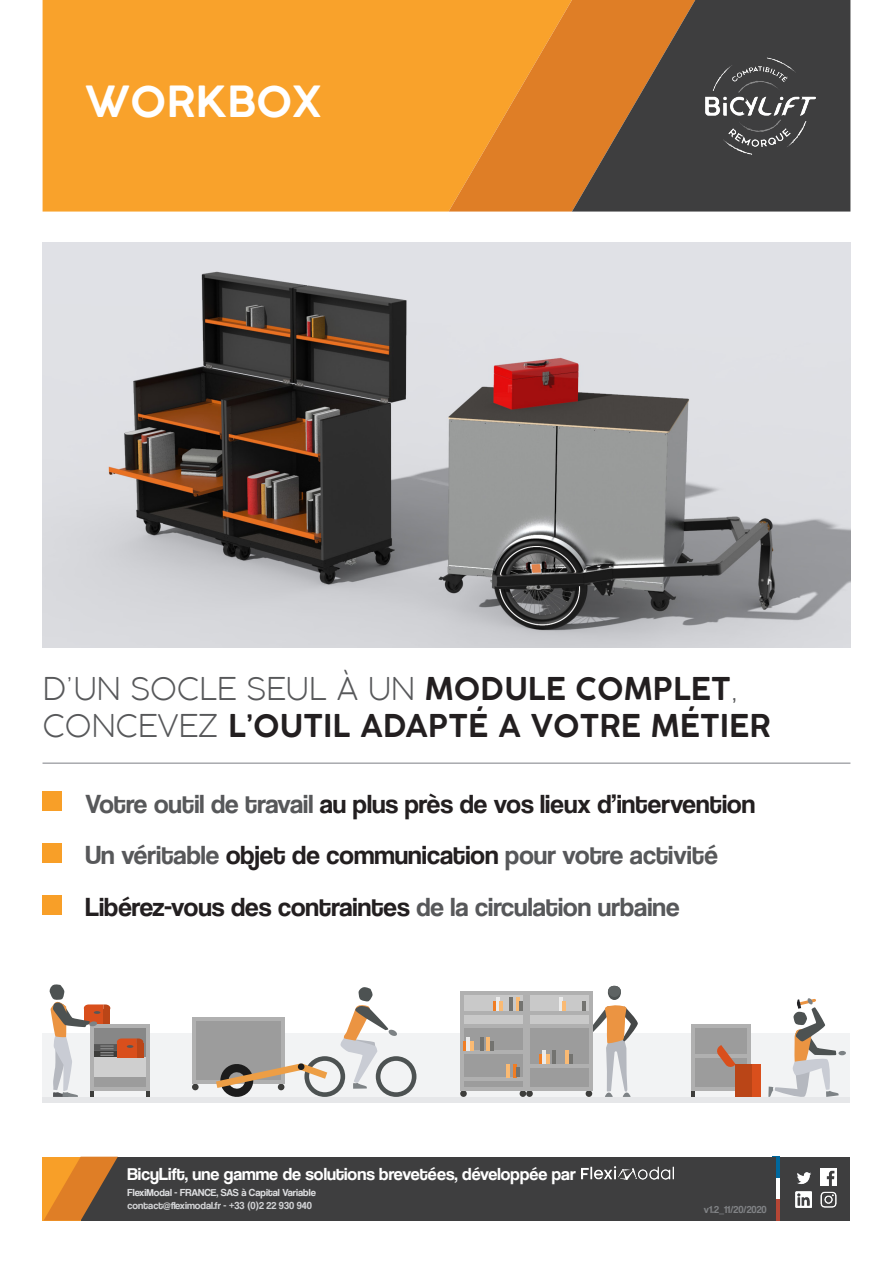
<style>
.page{position:relative;width:893px;height:1263px;background:#fff}
.page>*{position:absolute;margin:0;border:0;box-sizing:border-box;transform-origin:0 0}
.t1{font:600 42px "COCOGOOSE";color:#fff}
.t2{font:600 30.75px/36.9px "COCOGOOSE";color:#231f20}
.t3{font:27px "Coolvetica Rg";color:#231f20}
.t4{font:27px "Coolvetica Rg";color:#57585a}
.t5{font:18px "Coolvetica Rg";color:#fff}
.t6{font:10.5px "Coolvetica Rg";color:#dcdddf}
.t7{font:10.5px "Coolvetica Rg";color:#d1d2d4}
.t8{font:10.5px "Coolvetica Rg";color:#808285}
.s1{font-weight:200;color:#57585a}
.s2{color:#57585a}
.s3{color:#231f20}
</style>
<div class="page">
<div style="left:43px;top:1157px;width:807px;height:63px;background:#3e3e3f"></div>
<div style="left:43px;top:1157px;width:38px;height:63px;background:#f89f28"></div>
<svg style="left:44px;top:1157px;width:74px;height:63px"></svg>
<img style="left:820px;top:1191px;width:17px;height:17px">
<img style="left:795px;top:1191px;width:17px;height:16px">
<img style="left:820px;top:1169px;width:16px;height:16px">
<img style="left:797px;top:1172px;width:14px;height:13px">
<hr style="left:776px;top:1157px;width:4px;height:21px;background:#00689d">
<hr style="left:776px;top:1178px;width:4px;height:21px;background:#fff">
<hr style="left:776px;top:1199px;width:4px;height:21px;background:#b64635">
<img style="left:582px;top:1166px;width:91px;height:13px">
<div style="left:43px;top:0;width:406px;height:212px;background:#f9a22b"></div>
<svg style="left:449px;top:0;width:123px;height:212px;background:#ec9029"></svg>
<svg style="left:572px;top:0;width:278px;height:212px;background:#6a5038"></svg>
<div style="left:43px;top:1034px;width:807px;height:68px;background:#f2f3f4"></div>
<hr style="left:43px;top:762px;width:807px;height:2px;background:#a8a9ad">
<div style="left:43px;top:792px;width:19px;height:19px;background:#f89f28"></div>
<div style="left:43px;top:843px;width:19px;height:19px;background:#f89f28"></div>
<div style="left:43px;top:895px;width:19px;height:19px;background:#f89f28"></div>
<div style="left:192px;top:1018px;width:92px;height:66px;background:#9c9c9c"></div>
<div style="left:192px;top:1084px;width:7px;height:6px;background:#3d3d3b;border-radius:50%"></div>
<hr style="left:192px;top:1018px;width:3px;height:66px;background:#b0b0b0">
<hr style="left:195px;top:1080px;width:86px;height:4px;background:#b0b0b0">
<hr style="left:195px;top:1018px;width:86px;height:3px;background:#b0b0b0">
<svg style="left:216px;top:987px;width:200px;height:110px"></svg>
<div style="left:298px;top:1063px;width:7px;height:7px;background:#1c1c1c;border-radius:3px"></div>
<svg style="left:49px;top:984px;width:101px;height:113px"></svg>
<svg style="left:691px;top:1090px;width:3px;height:7px"></svg>
<div style="left:691px;top:1057px;width:60px;height:33px;background:#9c9c9c"></div>
<div style="left:691px;top:1024px;width:60px;height:33px;background:#9c9c9c"></div>
<hr style="left:691px;top:1024px;width:3px;height:66px;background:#b0b0b0">
<hr style="left:747px;top:1024px;width:4px;height:66px;background:#b0b0b0">
<hr style="left:691px;top:1024px;width:60px;height:3px;background:#b0b0b0">
<hr style="left:691px;top:1054px;width:60px;height:3px;background:#b0b0b0">
<hr style="left:691px;top:1087px;width:60px;height:3px;background:#b0b0b0">
<svg style="left:768px;top:998px;width:78px;height:99px"></svg>
<svg style="left:716px;top:1045px;width:20px;height:23px"></svg>
<div style="left:736px;top:1064px;width:24px;height:33px;background:#ba4517"></div>
<div style="left:752px;top:1064px;width:8px;height:33px;background:#d94f1c"></div>
<svg style="left:586px;top:986px;width:52px;height:111px"></svg>
<div style="left:460px;top:1024px;width:66px;height:66px;background:#9c9c9c"></div>
<div style="left:460px;top:1090px;width:7px;height:7px;background:#3d3d3b;border-radius:50%"></div>
<div style="left:526px;top:1090px;width:7px;height:7px;background:#3d3d3b;border-radius:50%"></div>
<div style="left:586px;top:1090px;width:6px;height:7px;background:#3d3d3b;border-radius:50%"></div>
<div style="left:520px;top:1090px;width:6px;height:7px;background:#3d3d3b;border-radius:50%"></div>
<hr style="left:460px;top:1024px;width:3px;height:66px;background:#b0b0b0">
<hr style="left:523px;top:1024px;width:3px;height:66px;background:#b0b0b0">
<div style="left:460px;top:991px;width:66px;height:33px;background:#c9c9c9"></div>
<hr style="left:523px;top:991px;width:3px;height:33px;background:#b0b0b0">
<hr style="left:460px;top:991px;width:3px;height:33px;background:#b0b0b0">
<hr style="left:463px;top:1087px;width:63px;height:3px;background:#b0b0b0">
<hr style="left:463px;top:1024px;width:63px;height:3px;background:#b0b0b0">
<hr style="left:460px;top:1051px;width:63px;height:3px;background:#b0b0b0">
<hr style="left:460px;top:1011px;width:63px;height:3px;background:#b0b0b0">
<hr style="left:460px;top:1077px;width:63px;height:3px;background:#b0b0b0">
<hr style="left:460px;top:991px;width:66px;height:3px;background:#b0b0b0">
<div style="left:526px;top:1024px;width:66px;height:66px;background:#9c9c9c"></div>
<hr style="left:589px;top:1024px;width:3px;height:66px;background:#b0b0b0">
<div style="left:526px;top:991px;width:66px;height:33px;background:#c9c9c9"></div>
<hr style="left:589px;top:991px;width:3px;height:33px;background:#b0b0b0">
<hr style="left:529px;top:1024px;width:63px;height:3px;background:#b0b0b0">
<hr style="left:529px;top:1064px;width:63px;height:3px;background:#b0b0b0">
<hr style="left:529px;top:1087px;width:63px;height:3px;background:#b0b0b0">
<hr style="left:526px;top:991px;width:66px;height:3px;background:#b0b0b0">
<hr style="left:526px;top:1024px;width:3px;height:66px;background:#b0b0b0">
<hr style="left:526px;top:991px;width:3px;height:33px;background:#b0b0b0">
<svg style="left:539px;top:1054px;width:4px;height:10px"></svg>
<svg style="left:543px;top:1051px;width:13px;height:13px"></svg>
<svg style="left:566px;top:1051px;width:6px;height:13px"></svg>
<svg style="left:463px;top:1041px;width:4px;height:10px"></svg>
<hr style="left:467px;top:1037px;width:3px;height:14px;background:#ebebeb">
<hr style="left:480px;top:1037px;width:3px;height:14px;background:#737370">
<hr style="left:487px;top:1037px;width:3px;height:14px;background:#faba73">
<svg style="left:470px;top:1041px;width:3px;height:10px"></svg>
<svg style="left:490px;top:1041px;width:3px;height:10px"></svg>
<hr style="left:496px;top:998px;width:4px;height:13px;background:#ebebeb">
<svg style="left:510px;top:998px;width:3px;height:13px"></svg>
<svg style="left:516px;top:998px;width:4px;height:13px"></svg>
<svg style="left:493px;top:1001px;width:10px;height:10px"></svg>
<svg style="left:520px;top:1001px;width:3px;height:10px"></svg>
<svg style="left:559px;top:998px;width:3px;height:13px"></svg>
<hr style="left:562px;top:1001px;width:4px;height:10px;background:#faba73">
<hr style="left:582px;top:1001px;width:4px;height:10px;background:#737370">
<hr style="left:506px;top:1064px;width:4px;height:13px;background:#faba73">
<svg style="left:513px;top:1064px;width:3px;height:13px"></svg>
<hr style="left:516px;top:1067px;width:4px;height:10px;background:#737370">
<hr style="left:529px;top:1011px;width:63px;height:3px;background:#b0b0b0">
<div style="left:43px;top:1097px;width:807px;height:5px;background:#e6e7e9"></div>
<img style="left:43px;top:242px;width:807px;height:405px">
<img style="left:705px;top:57px;width:111px;height:98px">
<p class="t1" style="left:85px;top:72px;width:238px">WORKBOX</p>
<p class="t2" style="left:43px;top:671px;width:730px"><span class="s1">D’UN SOCLE SEUL À UN</span> MODULE COMPLET<span class="s1">,<br>CONCEVEZ</span> L’OUTIL ADAPTÉ A VOTRE MÉTIER</p>
<p class="t3" style="left:85px;top:788px;width:671px"><span class="s2">Votre outil de travail</span> au plus près de vos lieux d’intervention</p>
<p class="t4" style="left:85px;top:839px;width:634px">Un véritable <span class="s3">objet de communication</span> pour votre activité</p>
<p class="t3" style="left:85px;top:891px;width:596px">Libérez-vous des contraintes <span class="s2">de la circulation urbaine</span></p>
<p class="t5" style="left:128px;top:1163px;width:450px">BicyLift, une gamme de solutions brevetées, développée par</p>
<p class="t6" style="left:128px;top:1186px;width:190px">FlexiModal - FRANCE, SAS à Capital Variable</p>
<p class="t7" style="left:128px;top:1199px;width:186px">contact@fleximodal.fr - +33 (0)2 22 930 940</p>
<p class="t8" style="left:704px;top:1203px;width:64px">v1.2_11/20/2020</p>
</div>
